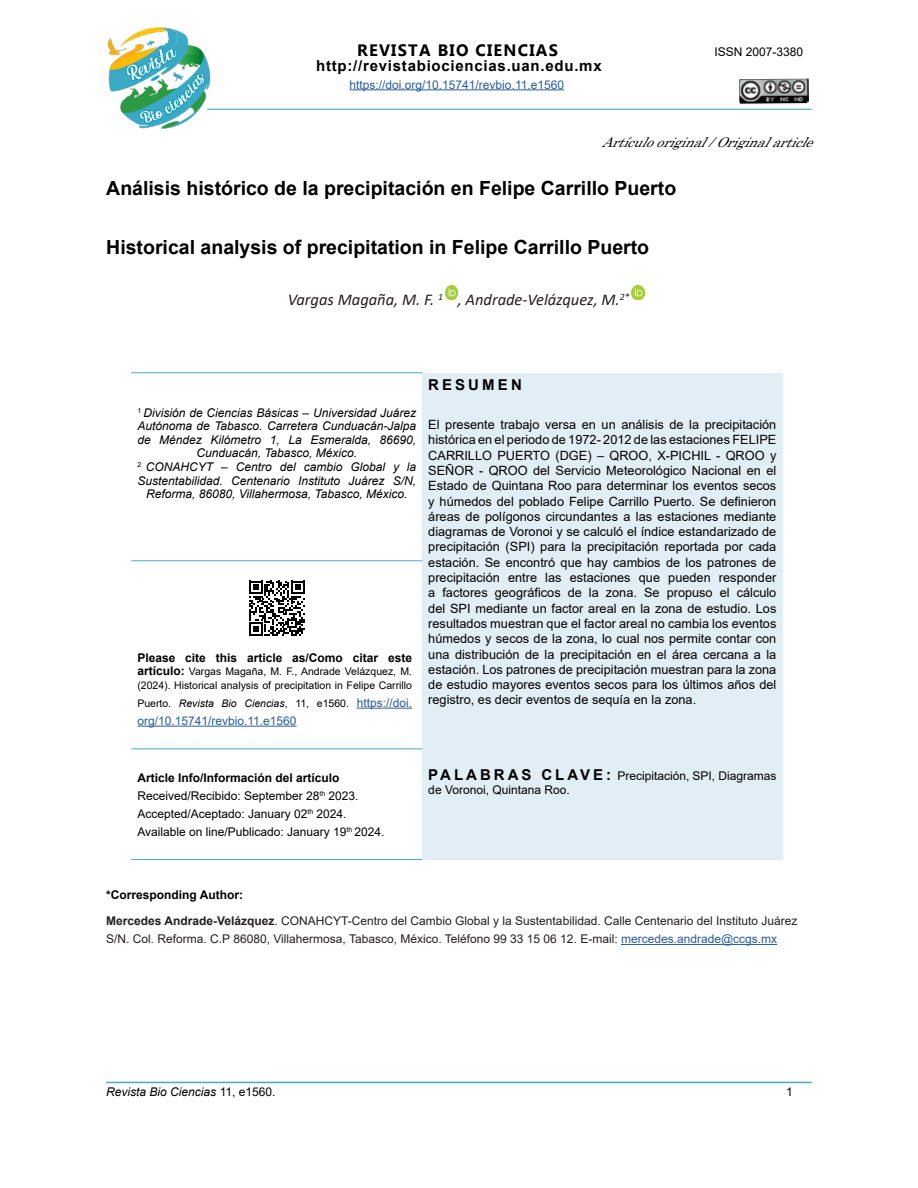
<style>
.page{position:relative;width:918px;height:1188px;background:#fff}
.page>*{position:absolute;margin:0;border:0;box-sizing:border-box;transform-origin:0 0}
.t1{font:700 19.5px "Arial";color:#000}
.t2{font:italic 16.5px "Calibri";color:#231f20}
.t3{font:700 16.5px "Microsoft Tai Le";letter-spacing:.075em;color:#000}
.t4{font:700 15px "Arial";letter-spacing:.05em;color:#000}
.t5{font:700 15px "Arial";letter-spacing:.21em;color:#000}
.t6{font:italic 13.5px "Century";color:#000}
.t7{font:12.75px/15.3px "Arial";color:#000;text-align:justify}
.t8{font:italic 12px/13.5px "Arial";color:#000;text-align:center}
.t9{font:12px/18px "Arial";color:#000}
.t10{font:12px/18px "Arial";color:#231f20}
.t11{font:12px "Arial";color:#275b9b}
.t12{font:700 12px "Arial";color:#000}
.t13{font:10.5px/13.5px "Arial";color:#000}
.t14{font:italic 10.5px "Arial";color:#000}
.s1{font-weight:700;font-size:12px}
.s2{font-style:normal}
.s3{font-style:normal;font-size:12px;color:#275b9b}
.s4{font-weight:700}
.s5{font-weight:700;font-size:15px}
.s6{color:#275b9b}
</style>
<div class="page">
<hr style="left:621px;top:944px;width:156px;height:1px;background:#275b9b">
<img style="left:445px;top:286px;width:13px;height:14px">
<img style="left:632px;top:286px;width:12px;height:14px">
<div style="left:422px;top:373px;width:360px;height:487px;background:#e2eef5"></div>
<hr style="left:131px;top:373px;width:291px;height:1px;background:#44aac5">
<hr style="left:131px;top:859px;width:291px;height:1px;background:#44aac5">
<hr style="left:131px;top:561px;width:291px;height:1px;background:#44aac5">
<hr style="left:131px;top:749px;width:291px;height:1px;background:#44aac5">
<hr style="left:357px;top:708px;width:55px;height:1px;background:#275b9b">
<hr style="left:137px;top:726px;width:160px;height:1px;background:#275b9b">
<svg style="left:249px;top:581px;width:55px;height:55px"></svg>
<hr style="left:106px;top:1082px;width:706px;height:1px;background:#44aac5">
<hr style="left:207px;top:109px;width:605px;height:1px;background:#44aac5">
<hr style="left:350px;top:89px;width:214px;height:1px;background:#275b9b">
<img style="left:739px;top:79px;width:70px;height:25px">
<img style="left:107px;top:27px;width:108px;height:102px">
<p class="t3" style="left:357px;top:41px;width:202px">REVISTA BIO CIENCIAS</p>
<p class="t9" style="left:715px;top:43px;width:90px">ISSN 2007-3380</p>
<p class="t4" style="left:316px;top:55px;width:287px">http://revistabiociencias.uan.edu.mx</p>
<p class="t11" style="left:350px;top:76px;width:216px">https://doi.org/10.15741/revbio.11.e1560</p>
<p class="t6" style="left:602px;top:131px;width:223px">Artículooriginal/Originalarticle</p>
<h1 class="t1" style="left:106px;top:174px;width:572px">Análisis histórico de la precipitación en Felipe Carrillo Puerto</h1>
<h1 class="t1" style="left:106px;top:233px;width:544px">Historical analysis of precipitation in Felipe Carrillo Puerto</h1>
<p class="t2" style="left:288px;top:288px;width:343px">Vargas Magaña, M. F. <sup>1</sup> , Andrade-Velázquez, M.<sup>2*</sup></p>
<p class="t8" style="left:137px;top:406px;width:280px"><sup>1</sup> División de Ciencias Básicas – Universidad Juárez Autónoma de Tabasco. Carretera Cunduacán-Jalpa de Méndez Kilómetro 1, La Esmeralda, 86690, Cunduacán, Tabasco, México.<br><sup>2</sup> CONAHCYT – Centro del cambio Global y la Sustentabilidad. Centenario Instituto Juárez S/N, Reforma, 86080, Villahermosa, Tabasco, México.</p>
<p class="t12" style="left:137px;top:649px;width:276px">Please cite this article as/Como citar este</p>
<p class="t13" style="left:137px;top:665px;width:276px"><span class="s1">artículo:</span> Vargas Magaña, M. F., Andrade Velázquez, M. (2024). Historical analysis of precipitation in Felipe Carrillo</p>
<p class="t14" style="left:137px;top:696px;width:276px"><span class="s2">Puerto.</span> Revista Bio Ciencias<span class="s2">, 11, e1560.</span> <span class="s3">https://doi.</span></p>
<p class="t11" style="left:137px;top:712px;width:161px">org/10.15741/revbio.11.e1560</p>
<p class="t5" style="left:428px;top:374px;width:95px">RESUMEN</p>
<p class="t7" style="left:428px;top:417px;width:350px">El presente trabajo versa en un análisis de la precipitación histórica en el periodo de 1972- 2012 de las estaciones FELIPE CARRILLO PUERTO (DGE) – QROO, X-PICHIL - QROO y SEÑOR - QROO del Servicio Meteorológico Nacional en el Estado de Quintana Roo para determinar los eventos secos y húmedos del poblado Felipe Carrillo Puerto. Se definieron áreas de polígonos circundantes a las estaciones mediante diagramas de Voronoi y se calculó el índice estandarizado de precipitación (SPI) para la precipitación reportada por cada estación. Se encontró que hay cambios de los patrones de precipitación entre las estaciones que pueden responder a factores geográficos de la zona. Se propuso el cálculo del SPI mediante un factor areal en la zona de estudio. Los resultados muestran que el factor areal no cambia los eventos húmedos y secos de la zona, lo cual nos permite contar con una distribución de la precipitación en el área cercana a la estación. Los patrones de precipitación muestran para la zona de estudio mayores eventos secos para los últimos años del registro, es decir eventos de sequía en la zona.</p>
<p class="t9" style="left:137px;top:768px;width:249px"><span class="s4">Article Info/Información del artículo </span>Received/Recibido: September 28<sup>th</sup> 2023.<br>Accepted/Aceptado: January 02<sup>th</sup> 2024.<br>Available on line/Publicado: January 19<sup>th</sup> 2024.</p>
<p class="t9" style="left:428px;top:769px;width:350px;line-height:14.4px"><span class="s5">PA L A B R A S C L AV E :</span> Precipitación, SPI, Diagramas de Voronoi, Quintana Roo.</p>
<p class="t12" style="left:106px;top:886px;width:138px">*Corresponding Author:</p>
<p class="t10" style="left:106px;top:912px;width:693px"><span class="s4">Mercedes Andrade-Velázquez</span>. CONAHCYT-Centro del Cambio Global y la Sustentabilidad. Calle Centenario del Instituto Juárez<br>S/N. Col. Reforma. C.P 86080, Villahermosa, Tabasco, México. Teléfono 99 33 15 06 12. E-mail: <span class="s6">mercedes.andrade@ccgs.mx</span></p>
<p class="t8" style="left:106px;top:1085px;width:171px">Revista Bio Ciencias <span class="s2">11, e1560.</span></p>
<p class="t9" style="left:786px;top:1083px;width:8px">1</p>
</div>
